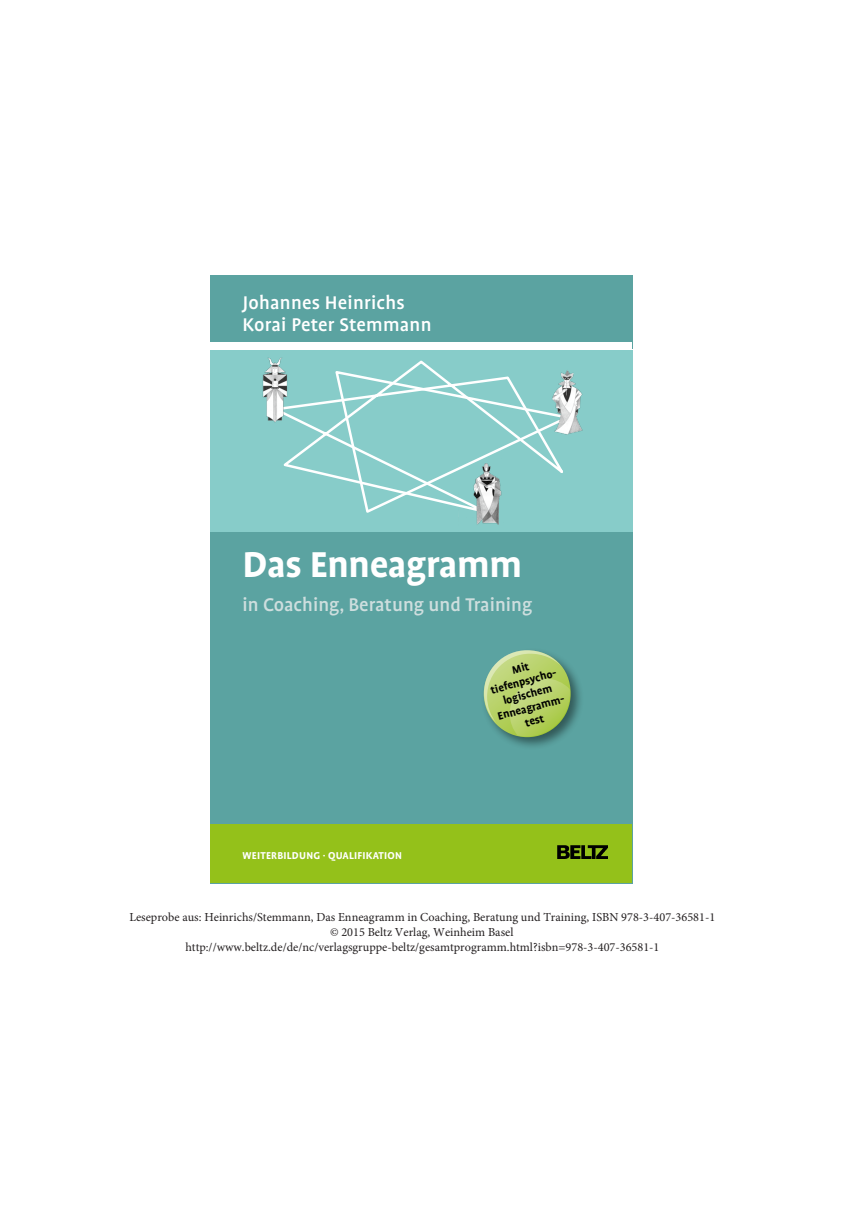
<style>
.page{position:relative;width:844px;height:1216px;background:#fff}
.page>*{position:absolute;margin:0;border:0;box-sizing:border-box;transform-origin:0 0}
.t1{font:700 41.12px "Profile OT";color:#fff}
.t2{font:500 21px/21.9px "Profile OT";letter-spacing:.01em;color:#fff}
.t3{font:500 21px "Profile OT";color:#cedede}
.t4{font:12.25px/14.9px "Minion Pro";color:#231f20;text-align:center}
.t5{font:700 12.25px/13.5px "Profile OT";color:#000;text-align:center}
.t6{font:700 11.38px "Profile OT";letter-spacing:.02em;color:#fff}
</style>
<div class="page">
<div style="left:210px;top:275px;width:422px;height:608px;background:#5ba3a1"></div>
<div style="left:210px;top:824px;width:422px;height:59px;background:#94c11a"></div>
<img style="left:557px;top:845px;width:50px;height:13px">
<div style="left:480px;top:647px;width:103px;height:103px;background:#000;opacity:.45"></div>
<svg style="left:484px;top:650px;width:86px;height:86px;background:#a6c675"></svg>
<div style="left:210px;top:350px;width:422px;height:181px;background:#87ccc9"></div>
<svg style="left:283px;top:360px;width:149px;height:118px"></svg>
<svg style="left:333px;top:369px;width:230px;height:144px"></svg>
<div style="left:210px;top:342px;width:422px;height:8px;background:#fff"></div>
<img style="left:458px;top:455px;width:54px;height:77px">
<img style="left:262px;top:357px;width:39px;height:73px">
<img style="left:542px;top:369px;width:41px;height:74px">
<h2 class="t2" style="left:242px;top:293px;width:191px">Johannes Heinrichs<br>Korai Peter Stemmann</h2>
<h1 class="t1" style="left:242px;top:542px;width:281px">Das Enneagramm</h1>
<h2 class="t3" style="left:242px;top:593px;width:291px">in Coaching, Beratung und Training</h2>
<p class="t6" style="left:242px;top:849px;width:161px">Weiterbildung · Qualifikation</p>
<p class="t5" style="left:485px;top:671px;width:72px;rotate:-15deg">Mit tiefenpsycho&shy;logischem<br>Enneagramm&shy;test</p>
<p class="t4" style="left:129px;top:910px;width:587px">Leseprobe aus: Heinrichs/Stemmann, Das Enneagramm in Coaching, Beratung und Training, ISBN 978-3-407-36581-1 © 2015 Beltz Verlag, Weinheim Basel http://www.beltz.de/de/nc/verlagsgruppe-beltz/gesamtprogramm.html?isbn=978-3-407-36581-1</p>
</div>
